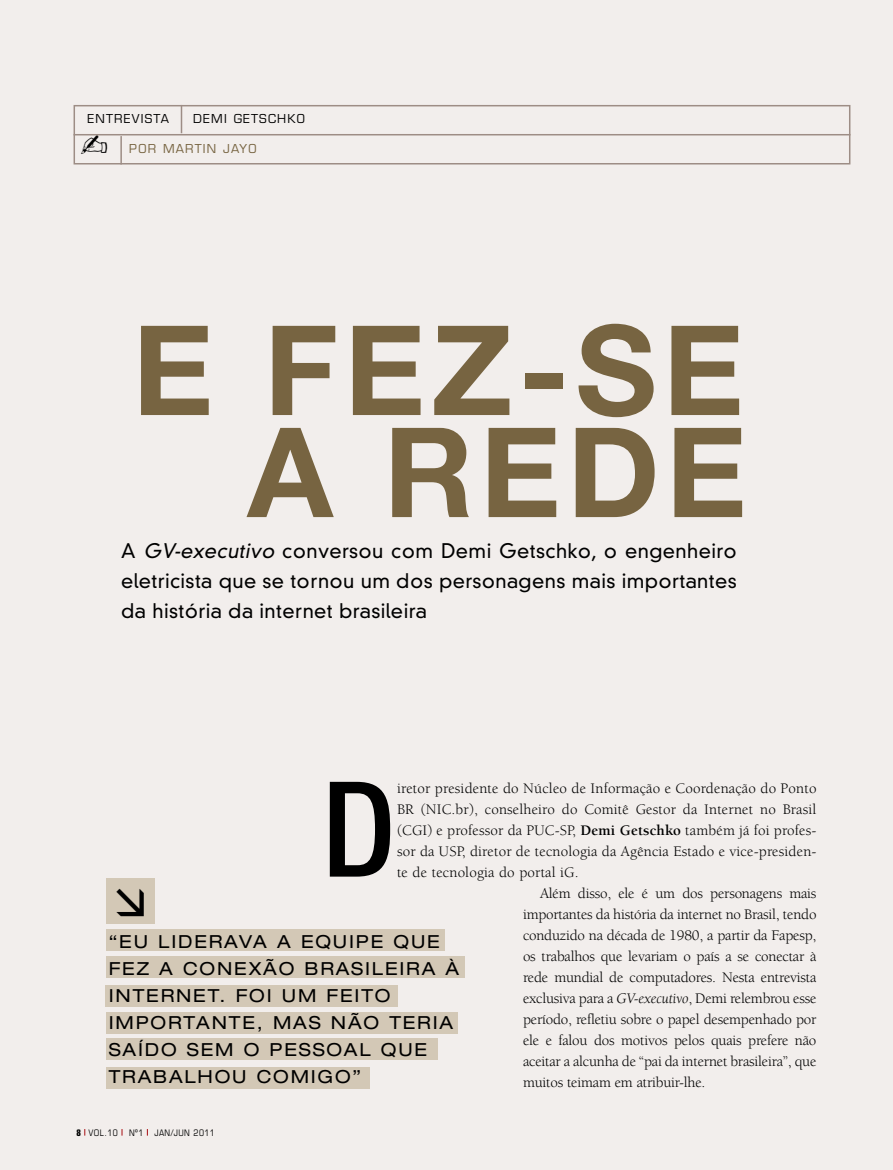
<style>
.page{position:relative;width:893px;height:1170px;background:#fff}
.page>*{position:absolute;margin:0;border:0;box-sizing:border-box;transform-origin:0 0}
.t1{font:500 condensed 132.6px "Helvetica Neue LT Std";color:#000}
.t2{font:700 124.8px/102px "Helvetica Neue LT Std";letter-spacing:.05em;color:#776441;text-align:right}
.t3{font:300 19.5px/30px "DIN Neuzeit Grotesk";letter-spacing:.02em;color:#000;text-align:justify}
.t4{font:expanded 18px/27px "Helvetica Neue LT Std";letter-spacing:.1em;color:#000}
.t5{font:15px "Berkeley Std";letter-spacing:-.015em;color:#000}
.t6{font:15px "Berkeley Std";letter-spacing:.01em;color:#000}
.t7{font:12px "Eurostile LT Std";letter-spacing:.1em;color:#000}
.t8{font:12px "Eurostile LT Std";letter-spacing:.1em;color:#776441}
.t9{font:condensed 9px "Eurostile LT Std";letter-spacing:.05em;color:#000}
.s1{font-style:italic}
.s2{font-weight:700}
</style>
<div class="page">
<div style="left:0;top:0;width:893px;height:1169px;background:#f2eeec"></div>
<div style="left:74px;top:105px;width:776px;height:59px;border:2px solid #9d8d85"></div>
<svg style="left:181px;top:105px;width:1px;height:28px"></svg>
<hr style="left:120px;top:136px;width:2px;height:28px;background:#9d8d85">
<hr style="left:74px;top:134px;width:776px;height:1px;background:#9d8d85">
<div style="left:106px;top:1067px;width:263px;height:21px;background:#d3c8b6"></div>
<div style="left:106px;top:878px;width:49px;height:45px;background:#d3c8b6"></div>
<div style="left:106px;top:929px;width:339px;height:21px;background:#d3c8b6"></div>
<div style="left:106px;top:956px;width:358px;height:21px;background:#d3c8b6"></div>
<div style="left:106px;top:984px;width:292px;height:22px;background:#d3c8b6"></div>
<div style="left:106px;top:1012px;width:351px;height:21px;background:#d3c8b6"></div>
<div style="left:106px;top:1037px;width:331px;height:22px;background:#d3c8b6"></div>
<p class="t7" style="left:88px;top:112px;width:83px">ENTREVISTA</p>
<p class="t7" style="left:193px;top:112px;width:113px">DEMI GETSCHKO</p>
<p class="t8" style="left:129px;top:141px;width:129px">POR MARTIN JAYO</p>
<h2 class="t2" style="left:132px;top:317px;width:616px">E FEZ-SE<br>A REDE</h2>
<h3 class="t3" style="left:121px;top:536px;width:617px">A <span class="s1">GV-executivo</span> conversou com Demi Getschko, o engenheiro eletricista que se tornou um dos personagens mais importantes da história da internet brasileira</h3>
<h1 class="t1" style="left:322px;top:750px;width:75px">D</h1>
<p class="t6" style="left:397px;top:779px;width:421px">iretor presidente do Núcleo de Informação e Coordenação do Ponto</p>
<p class="t6" style="left:397px;top:800px;width:421px">BR (NIC.br), conselheiro do Comitê Gestor da Internet no Brasil</p>
<p class="t6" style="left:397px;top:821px;width:421px">(CGI) e professor da PUC-SP, <span class="s2">Demi Getschko</span> também já foi profes-</p>
<p class="t6" style="left:397px;top:842px;width:421px">sor da USP, diretor de tecnologia da Agência Estado e vice-presiden-</p>
<p class="t6" style="left:397px;top:863px;width:183px">te de tecnologia do portal iG.</p>
<p class="t5" style="left:540px;top:884px;width:278px">Além disso, ele é um dos personagens mais</p>
<p class="t5" style="left:523px;top:905px;width:295px">importantes da história da internet no Brasil, tendo</p>
<p class="t5" style="left:523px;top:926px;width:295px">conduzido na década de 1980, a partir da Fapesp,</p>
<p class="t5" style="left:523px;top:947px;width:295px">os trabalhos que levariam o país a se conectar à</p>
<p class="t5" style="left:523px;top:968px;width:295px">rede mundial de computadores. Nesta entrevista</p>
<p class="t5" style="left:523px;top:989px;width:295px">exclusiva para a <span class="s1">GV-executivo</span>, Demi relembrou esse</p>
<p class="t5" style="left:523px;top:1010px;width:295px">período, refletiu sobre o papel desempenhado por</p>
<p class="t5" style="left:523px;top:1031px;width:295px">ele e falou dos motivos pelos quais prefere não</p>
<p class="t5" style="left:523px;top:1052px;width:295px">aceitar a alcunha de “pai da internet brasileira”, que</p>
<p class="t5" style="left:523px;top:1073px;width:184px">muitos teimam em atribuir-lhe.</p>
<p class="t4" style="left:109px;top:927px;width:352px">“EU LIDERAVA A EQUIPE QUE<br>FEZ A CONEXÃO BRASILEIRA À<br>INTERNET. FOI UM FEITO<br>IMPORTANTE, MAS NÃO TERIA<br>SAÍDO SEM O PESSOAL QUE<br>TRABALHOU COMIGO”</p>
<p class="t9" style="left:77px;top:1126px;width:140px"><span class="s2">8</span> VOL.10 Nº1 JAN/JUN 2011</p>
</div>
